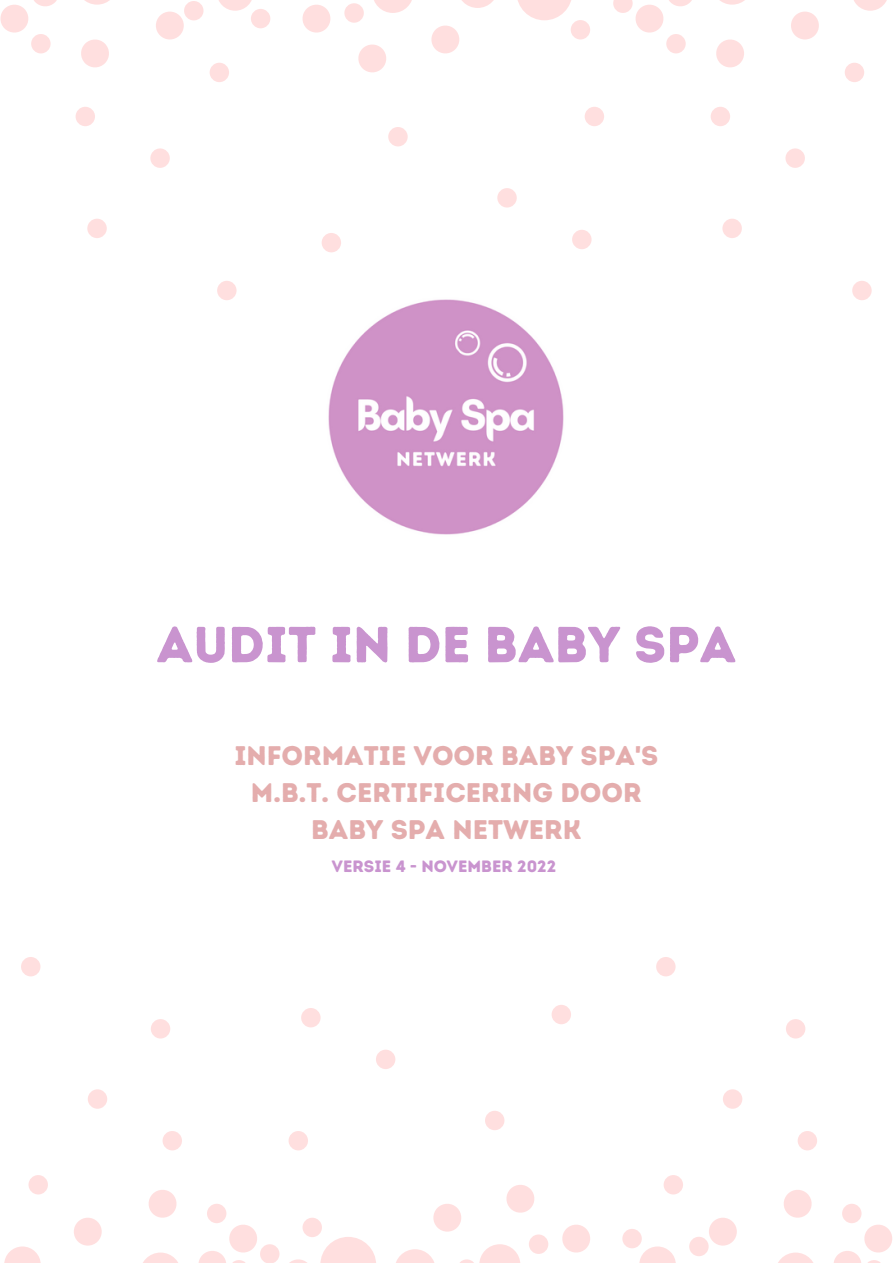
<style>
.page{position:relative;width:893px;height:1264px;background:#fff}
.page>*{position:absolute;margin:0;border:0;box-sizing:border-box;transform-origin:0 0}
.t1{font:50.55px "Intro Rust Base";color:#c994cf}
.t2{font:26.85px/37px "Intro Rust Base";color:#e4adad;text-align:center}
.t3{font:16.5px "Intro Rust Base";color:#c994cf}
</style>
<div class="page">
<svg style="left:143px;top:1252px;width:35px;height:10px"></svg>
<div style="left:74px;top:1217px;width:28px;height:28px;background:#ffdfdf;border-radius:50%"></div>
<svg style="left:28px;top:1174px;width:20px;height:20px"></svg>
<svg style="left:162px;top:1130px;width:20px;height:20px"></svg>
<div style="left:151px;top:1019px;width:19px;height:19px;background:#ffdfdf;border-radius:50%"></div>
<div style="left:21px;top:956px;width:19px;height:20px;background:#ffdfdf;border-radius:50%"></div>
<div style="left:88px;top:1089px;width:19px;height:19px;background:#ffdfdf;border-radius:50%"></div>
<div style="left:207px;top:1203px;width:19px;height:20px;background:#ffdfdf;border-radius:50%"></div>
<svg style="left:4px;top:1246px;width:37px;height:16px"></svg>
<svg style="left:148px;top:1190px;width:29px;height:28px"></svg>
<svg style="left:199px;top:1225px;width:58px;height:37px"></svg>
<svg style="left:320px;top:1237px;width:56px;height:25px"></svg>
<svg style="left:779px;top:1252px;width:34px;height:10px"></svg>
<div style="left:708px;top:1217px;width:28px;height:28px;background:#ffdfdf;border-radius:50%"></div>
<svg style="left:663px;top:1174px;width:20px;height:20px"></svg>
<svg style="left:797px;top:1130px;width:20px;height:20px"></svg>
<div style="left:785px;top:1019px;width:20px;height:19px;background:#ffdfdf;border-radius:50%"></div>
<div style="left:656px;top:956px;width:19px;height:20px;background:#ffdfdf;border-radius:50%"></div>
<div style="left:722px;top:1089px;width:20px;height:19px;background:#ffdfdf;border-radius:50%"></div>
<div style="left:376px;top:1049px;width:19px;height:20px;background:#ffdfdf;border-radius:50%"></div>
<div style="left:301px;top:1007px;width:19px;height:20px;background:#ffdfdf;border-radius:50%"></div>
<div style="left:842px;top:1203px;width:19px;height:20px;background:#ffdfdf;border-radius:50%"></div>
<div style="left:622px;top:1228px;width:19px;height:20px;background:#ffdfdf;border-radius:50%"></div>
<div style="left:689px;top:1236px;width:19px;height:20px;background:#ffdfdf;border-radius:50%"></div>
<svg style="left:639px;top:1246px;width:36px;height:16px"></svg>
<svg style="left:784px;top:1190px;width:28px;height:28px"></svg>
<svg style="left:834px;top:1225px;width:58px;height:37px"></svg>
<svg style="left:396px;top:1249px;width:38px;height:13px"></svg>
<div style="left:551px;top:1004px;width:20px;height:20px;background:#ffdfdf;border-radius:50%"></div>
<div style="left:485px;top:1110px;width:19px;height:20px;background:#ffdfdf;border-radius:50%"></div>
<div style="left:260px;top:1244px;width:19px;height:18px;background:#ffdfdf;border-radius:50%"></div>
<div style="left:302px;top:1217px;width:20px;height:20px;background:#ffdfdf;border-radius:50%"></div>
<svg style="left:461px;top:1244px;width:59px;height:18px"></svg>
<div style="left:529px;top:1234px;width:19px;height:19px;background:#ffdfdf;border-radius:50%"></div>
<svg style="left:288px;top:1130px;width:20px;height:20px"></svg>
<svg style="left:291px;top:1259px;width:15px;height:3px"></svg>
<svg style="left:433px;top:1204px;width:28px;height:28px"></svg>
<svg style="left:506px;top:1185px;width:28px;height:28px"></svg>
<svg style="left:562px;top:1225px;width:28px;height:28px"></svg>
<svg style="left:720px;top:0;width:25px;height:5px"></svg>
<div style="left:790px;top:12px;width:28px;height:27px;background:#ffdfdf;border-radius:50%"></div>
<div style="left:844px;top:63px;width:20px;height:19px;background:#ffdfdf;border-radius:50%"></div>
<div style="left:710px;top:107px;width:20px;height:19px;background:#ffdfdf;border-radius:50%"></div>
<div style="left:722px;top:219px;width:19px;height:19px;background:#ffdfdf;border-radius:50%"></div>
<div style="left:852px;top:281px;width:19px;height:19px;background:#ffdfdf;border-radius:50%"></div>
<div style="left:785px;top:148px;width:19px;height:20px;background:#ffdfdf;border-radius:50%"></div>
<div style="left:666px;top:34px;width:19px;height:19px;background:#ffdfdf;border-radius:50%"></div>
<svg style="left:854px;top:0;width:33px;height:11px"></svg>
<svg style="left:716px;top:39px;width:28px;height:29px"></svg>
<svg style="left:518px;top:0;width:53px;height:20px"></svg>
<svg style="left:84px;top:0;width:26px;height:5px"></svg>
<div style="left:156px;top:12px;width:28px;height:27px;background:#ffdfdf;border-radius:50%"></div>
<div style="left:210px;top:63px;width:19px;height:19px;background:#ffdfdf;border-radius:50%"></div>
<div style="left:76px;top:107px;width:19px;height:19px;background:#ffdfdf;border-radius:50%"></div>
<div style="left:87px;top:219px;width:20px;height:19px;background:#ffdfdf;border-radius:50%"></div>
<div style="left:217px;top:281px;width:19px;height:19px;background:#ffdfdf;border-radius:50%"></div>
<div style="left:150px;top:148px;width:20px;height:20px;background:#ffdfdf;border-radius:50%"></div>
<div style="left:497px;top:188px;width:19px;height:19px;background:#ffdfdf;border-radius:50%"></div>
<div style="left:572px;top:230px;width:19px;height:19px;background:#ffdfdf;border-radius:50%"></div>
<div style="left:31px;top:34px;width:20px;height:19px;background:#ffdfdf;border-radius:50%"></div>
<div style="left:251px;top:9px;width:19px;height:19px;background:#ffdfdf;border-radius:50%"></div>
<div style="left:184px;top:1px;width:19px;height:19px;background:#ffdfdf;border-radius:50%"></div>
<svg style="left:219px;top:0;width:33px;height:11px"></svg>
<svg style="left:81px;top:39px;width:28px;height:29px"></svg>
<svg style="left:0;top:0;width:57px;height:33px"></svg>
<svg style="left:462px;top:0;width:32px;height:8px"></svg>
<svg style="left:374px;top:0;width:38px;height:13px"></svg>
<div style="left:321px;top:233px;width:20px;height:19px;background:#ffdfdf;border-radius:50%"></div>
<div style="left:388px;top:127px;width:19px;height:19px;background:#ffdfdf;border-radius:50%"></div>
<svg style="left:613px;top:0;width:79px;height:33px"></svg>
<div style="left:570px;top:20px;width:20px;height:19px;background:#ffdfdf;border-radius:50%"></div>
<div style="left:344px;top:3px;width:20px;height:20px;background:#ffdfdf;border-radius:50%"></div>
<div style="left:584px;top:107px;width:20px;height:19px;background:#ffdfdf;border-radius:50%"></div>
<svg style="left:431px;top:25px;width:28px;height:29px"></svg>
<svg style="left:358px;top:44px;width:28px;height:29px"></svg>
<svg style="left:302px;top:5px;width:29px;height:28px"></svg>
<img style="left:328px;top:299px;width:236px;height:236px">
<h1 class="t1" style="left:156px;top:614px;width:581px">AUDIT IN DE BABY SPA</h1>
<p class="t2" style="left:234px;top:737px;width:425px">INFORMATIE VOOR BABY SPA'S<br>M.B.T. CERTIFICERING DOOR<br>BABY SPA NETWERK</p>
<p class="t3" style="left:332px;top:856px;width:226px">VERSIE 4 - NOVEMBER 2022</p>
</div>
